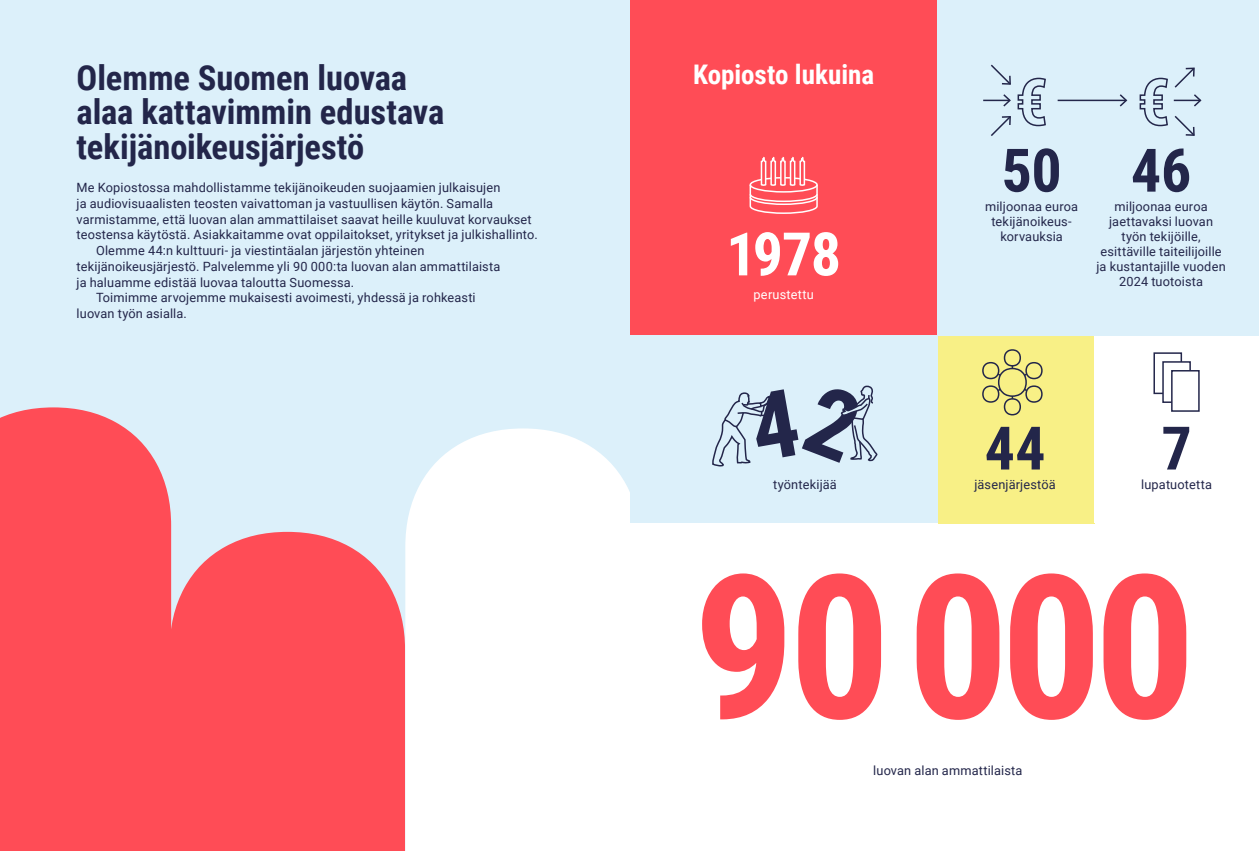
<style>
.page{position:relative;width:1259px;height:851px;background:#fff}
.page>*{position:absolute;margin:0;border:0;box-sizing:border-box;transform-origin:0 0}
.t1{font:700 200.25px "Roboto Condensed";color:#ff4c56}
.leipis{font:700 60px "Roboto Condensed";color:#23264a}
.leipis-2{font:700 60px "Roboto Condensed";color:#fff}
.leipis-3{font:700 34.5px/34.5px "Roboto Condensed";letter-spacing:-.005em;color:#23264a}
.t2{font:700 27px "Roboto Condensed";color:#fff}
.leipis-4{font:12.75px/15px "Roboto";letter-spacing:.01em;color:#23264a}
.leipis-5{font:12.75px "Roboto";letter-spacing:.02em;color:#fff}
</style>
<div class="page">
<div style="left:938px;top:335px;width:156px;height:188px;background:#f8f086"></div>
<div style="left:0;top:0;width:630px;height:850px;background:#dcf0fa"></div>
<div style="left:0;top:407px;width:171px;height:443px;background:#ff4c56"></div>
<svg style="left:170px;top:531px;width:235px;height:319px;background:#fc5761"></svg>
<div style="left:405px;top:428px;width:225px;height:422px;background:#fff"></div>
<div style="left:630px;top:0;width:308px;height:335px;background:#ff4c56"></div>
<div style="left:630px;top:335px;width:308px;height:188px;background:#dcf0fa"></div>
<div style="left:938px;top:0;width:321px;height:335px;background:#dcf0fa"></div>
<svg style="left:749px;top:156px;width:69px;height:58px"></svg>
<svg style="left:983px;top:64px;width:63px;height:72px"></svg>
<hr style="left:1057px;top:100px;width:69px;height:1px;background:#23264a">
<svg style="left:1118px;top:94px;width:10px;height:13px"></svg>
<svg style="left:1139px;top:67px;width:63px;height:69px"></svg>
<div style="left:1153px;top:352px;width:29px;height:42px;background:#fff;border:2px solid #23264a"></div>
<div style="left:1162px;top:361px;width:28px;height:42px;background:#fff;border:2px solid #23264a"></div>
<div style="left:1171px;top:370px;width:28px;height:41px;background:#fff;border:2px solid #23264a"></div>
<svg style="left:712px;top:385px;width:166px;height:82px"></svg>
<svg style="left:982px;top:349px;width:61px;height:67px"></svg>
<p class="leipis-3" style="left:77px;top:59px;width:369px">Olemme Suomen luovaa alaa kattavimmin edustava tekijänoikeusjärjestö</p>
<p class="leipis-4" style="left:77px;top:179px;width:462px;line-height:15.8px">Me Kopiostossa mahdollistamme tekijänoikeuden suojaamien julkaisujen<br>ja audiovisuaalisten teosten vaivattoman ja vastuullisen käytön. Samalla varmistamme, että luovan alan ammattilaiset saavat heille kuuluvat korvaukset teostensa käytöstä. Asiakkaitamme ovat oppilaitokset, yritykset ja julkishallinto.</p>
<p class="leipis-4" style="left:77px;top:242px;width:425px;line-height:15.8px;text-indent:19px">Olemme 44:n kulttuuri-- ja viestintäalan järjestön yhteinen tekijänoikeusjärjestö. Palvelemme yli 90 000:ta luovan alan ammattilaista ja haluamme edistää luovaa taloutta Suomessa.</p>
<p class="leipis-4" style="left:77px;top:289px;width:401px;line-height:15.8px;text-indent:19px">Toimimme arvojemme mukaisesti avoimesti, yhdessä ja rohkeasti luovan työn asialla.</p>
<p class="t2" style="left:693px;top:56px;width:182px">Kopiosto lukuina</p>
<p class="leipis-2" style="left:726px;top:212px;width:116px">1978</p>
<p class="leipis-5" style="left:753px;top:286px;width:62px">perustettu</p>
<p class="leipis-4" style="left:773px;top:476px;width:65px">työntekijää</p>
<p class="leipis" style="left:1001px;top:128px;width:62px">50</p>
<p class="leipis-4" style="left:985px;top:198px;width:95px">miljoonaa euroa</p>
<p class="leipis-4" style="left:991px;top:213px;width:82px;text-align:center">tekijänoikeus&shy;korvauksia</p>
<p class="leipis" style="left:1131px;top:128px;width:62px">46</p>
<p class="leipis-4" style="left:1096px;top:198px;width:131px;text-align:center">miljoonaa euroa jaettavaksi luovan työn tekijöille, esittäville taiteilijoille ja kustantajille vuoden<br>2024 tuotoista</p>
<p class="leipis" style="left:984px;top:406px;width:62px">44</p>
<p class="leipis-4" style="left:974px;top:476px;width:83px">jäsenjärjestöä</p>
<p class="leipis" style="left:1161px;top:406px;width:32px">7</p>
<p class="leipis-4" style="left:1141px;top:476px;width:72px">lupatuotetta</p>
<p class="t1" style="left:693px;top:506px;width:504px">90 000</p>
<p class="leipis-4" style="left:873px;top:762px;width:151px">luovan alan ammattilaista</p>
</div>
